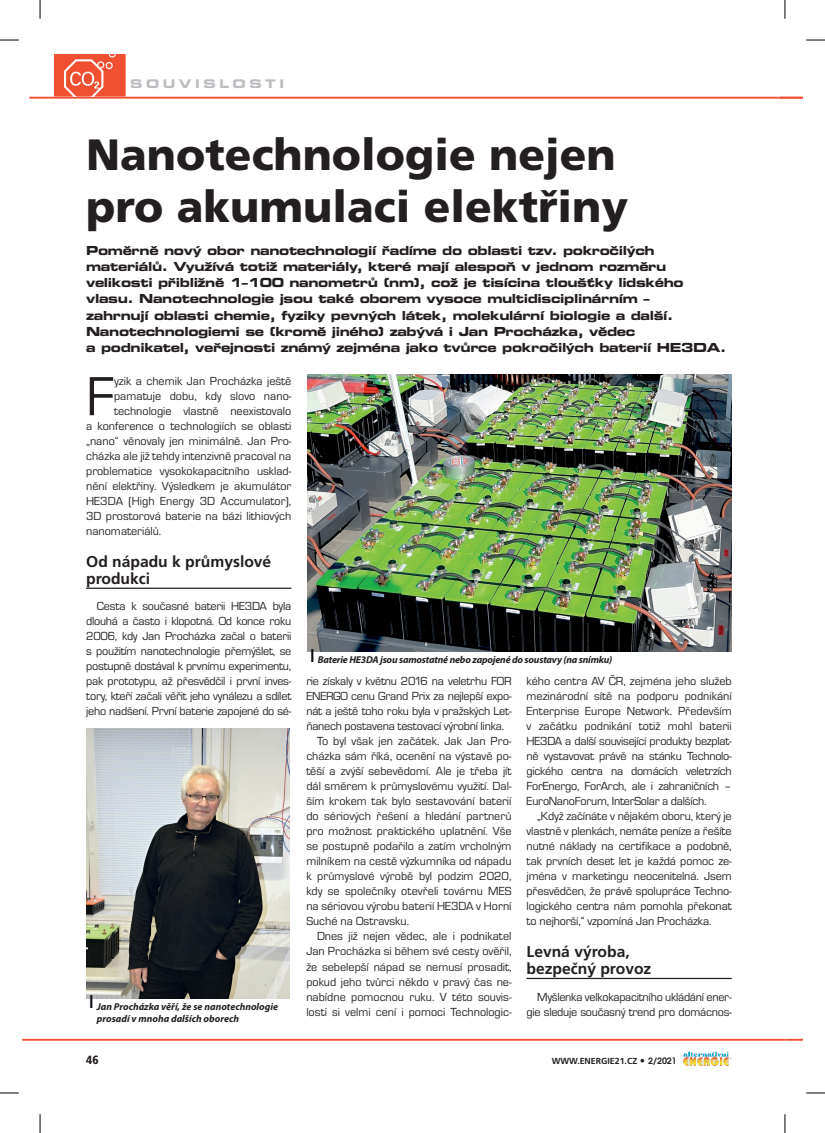
<style>
.page{position:relative;width:825px;height:1133px;background:#fff}
.page>*{position:absolute;margin:0;border:0;box-sizing:border-box;transform-origin:0 0}
.t1{font:57.12px "Eurostile TEE";color:#231f20}
.t2{font:900 43.75px/52.5px "Frutiger CE";color:#231f20}
.t3{font:700 15.62px/16.9px "Frutiger CE";color:#231f20}
.t4{font:12.5px/16.2px "Eurostile CE Bold Extended Two";letter-spacing:-.03em;color:#231f20}
.t5{font:12.12px/15px "Eurostile TEE";color:#231f20;text-align:justify}
.t6{font:12.12px/15px "Eurostile TEE";letter-spacing:-.02em;color:#231f20;text-align:right}
.t7{font:11.88px "Eurostile CE Bold Extended Two";color:#bcbdc0}
.t8{font:900 condensed 11.88px "Frutiger CE";color:#231f20}
.t9{font:italic 700 10px/12.5px "Myriad Pro";letter-spacing:-.005em;color:#231f20}
.t10{font:700 8.75px "Frutiger CE";color:#231f20}
.s1{font-family:"Avant Garde CE";font-weight:600;font-style:normal;font-size:17.5px;color:#0e0c14}
.s2{font-family:"Avant Garde";font-weight:600}
</style>
<div class="page">
<img style="left:683px;top:1051px;width:48px;height:14px">
<svg style="left:784px;top:1038px;width:18px;height:2px"></svg>
<hr style="left:22px;top:1038px;width:762px;height:2px;background:#ef502f">
<hr style="left:29px;top:97px;width:773px;height:2px;background:#ef502f">
<svg style="left:54px;top:54px;width:71px;height:43px;background:#f16649"></svg>
<svg style="left:82px;top:72px;width:12px;height:14px"></svg>
<div style="left:84px;top:73px;width:8px;height:11px;background:#f0502f;border-radius:50%"></div>
<hr style="left:86px;top:587px;width:205px;height:2px;background:#231f20">
<hr style="left:526px;top:977px;width:205px;height:2px;background:#231f20">
<img style="left:86px;top:729px;width:203px;height:269px">
<img style="left:307px;top:374px;width:424px;height:277px">
<svg style="left:0;top:39px;width:19px;height:2px"></svg>
<svg style="left:806px;top:39px;width:18px;height:2px"></svg>
<svg style="left:0;top:1092px;width:19px;height:1px"></svg>
<svg style="left:806px;top:1092px;width:18px;height:1px"></svg>
<svg style="left:39px;top:0;width:2px;height:19px"></svg>
<svg style="left:39px;top:1114px;width:2px;height:18px"></svg>
<svg style="left:784px;top:0;width:1px;height:19px"></svg>
<svg style="left:784px;top:1114px;width:1px;height:18px"></svg>
<p class="t7" style="left:130px;top:77px;width:155px">souvislosti</p>
<h2 class="t2" style="left:86px;top:128px;width:543px">Nanotechnologie nejen pro akumulaci elektřiny</h2>
<p class="t4" style="left:86px;top:242px;width:641px">Poměrně nový obor nanotechnologií řadíme do oblasti tzv. pokročilých materiálů. Využívá totiž materiály, které mají alespoň v jednom rozměru velikosti přibližně 1–100 nanometrů (nm), což je tisícina tloušťky lidského vlasu. Nanotechnologie jsou také oborem vysoce multidisciplinárním –<br>zahrnují oblasti chemie, fyziky pevných látek, molekulární biologie a další.<br>Nanotechnologiemi se (kromě jiného) zabývá i Jan Procházka, vědec<br>a podnikatel, veřejnosti známý zejména jako tvůrce pokročilých baterií HE3DA.</p>
<h1 class="t1" style="left:86px;top:365px;width:29px">F</h1>
<p class="t5" style="left:114px;top:374px;width:179px">yzik a chemik Jan Procházka ještě</p>
<p class="t5" style="left:114px;top:389px;width:179px">pamatuje dobu, kdy slovo nano-</p>
<p class="t5" style="left:114px;top:404px;width:179px">technologie vlastně neexistovalo</p>
<p class="t5" style="left:86px;top:419px;width:206px">a konference o technologiích se oblasti</p>
<p class="t5" style="left:86px;top:434px;width:206px">„nano“ věnovaly jen minimálně. Jan Pro-</p>
<p class="t5" style="left:86px;top:449px;width:206px">cházka ale již tehdy intenzivně pracoval na</p>
<p class="t5" style="left:86px;top:464px;width:206px">problematice vysokokapacitního usklad-</p>
<p class="t5" style="left:86px;top:479px;width:206px">nění elektřiny. Výsledkem je akumulátor</p>
<p class="t5" style="left:86px;top:494px;width:206px">HE3DA (High Energy 3D Accumulator),</p>
<p class="t5" style="left:86px;top:509px;width:206px">3D prostorová baterie na bázi lithiových</p>
<p class="t5" style="left:86px;top:524px;width:77px">nanomateriálů.</p>
<p class="t3" style="left:86px;top:553px;width:186px">Od nápadu k průmyslové produkci</p>
<p class="t5" style="left:86px;top:599px;width:206px;text-indent:11px">Cesta k současné baterii HE3DA byla dlouhá a často i klopotná. Od konce roku 2006, kdy Jan Procházka začal o baterii s použitím nanotechnologie přemýšlet, se postupně dostával k prvnímu experimentu, pak prototypu, až přesvědčil i první inves&shy;tory, kteří začali věřit jeho vynálezu a sdílet jeho nadšení. První baterie zapojené do sé-</p>
<p class="t9" style="left:307px;top:652px;width:306px"><span class="s1">|</span>Baterie HE3DA jsou samostatné nebo zapojené do soustavy (na snímku)</p>
<p class="t5" style="left:526px;top:674px;width:206px">kého centra AV ČR, zejména jeho služeb mezinárodní sítě na podporu podnikání Enterprise Europe Network. Především v začátku podnikání totiž mohl baterii HE3DA a další související produkty bezplat&shy;ně vystavovat právě na stánku Technolo&shy;gického centra na domácích veletrzích ForEnergo, ForArch, ale i zahraničních – EuroNanoForum, InterSolar a dalších.</p>
<p class="t5" style="left:526px;top:809px;width:206px;text-indent:11px">„Když začínáte v nějakém oboru, který je vlastně v plenkách, nemáte peníze a řešíte nutné náklady na certifikace a podobně, tak prvních deset let je každá pomoc ze&shy;jména v marketingu neocenitelná. Jsem přesvědčen, že právě spolupráce Techno&shy;logického centra nám pomohla překonat to nejhorší,“ vzpomíná Jan Procházka.</p>
<p class="t3" style="left:526px;top:943px;width:126px">Levná výroba, bezpečný provoz</p>
<p class="t6" style="left:526px;top:989px;width:206px">Myšlenka velkokapacitního ukládání ener&shy;gie sleduje současný trend pro domácnos-</p>
<p class="t6" style="left:306px;top:674px;width:206px">rie získaly v květnu 2016 na veletrhu FOR</p>
<p class="t6" style="left:306px;top:689px;width:206px">ENERGO cenu Grand Prix za nejlepší expo-</p>
<p class="t6" style="left:306px;top:704px;width:206px">nát a ještě toho roku byla v pražských Let-</p>
<p class="t6" style="left:306px;top:719px;width:199px">ňanech postavena testovací výrobní linka.</p>
<p class="t5" style="left:317px;top:734px;width:196px">To byl však jen začátek. Jak Jan Pro-</p>
<p class="t5" style="left:306px;top:749px;width:206px">cházka sám říká, ocenění na výstavě po-</p>
<p class="t5" style="left:306px;top:764px;width:206px">těší a zvýší sebevědomí. Ale je třeba jít</p>
<p class="t5" style="left:306px;top:779px;width:206px">dál směrem k průmyslovému využití. Dal-</p>
<p class="t5" style="left:306px;top:794px;width:206px">ším krokem tak bylo sestavování baterií</p>
<p class="t5" style="left:306px;top:809px;width:206px">do sériových řešení a hledání partnerů</p>
<p class="t5" style="left:306px;top:824px;width:206px">pro možnost praktického uplatnění. Vše</p>
<p class="t5" style="left:306px;top:839px;width:206px">se postupně podařilo a zatím vrcholným</p>
<p class="t5" style="left:306px;top:854px;width:206px">milníkem na cestě výzkumníka od nápadu</p>
<p class="t5" style="left:306px;top:869px;width:206px">k průmyslové výrobě byl podzim 2020,</p>
<p class="t5" style="left:306px;top:884px;width:206px">kdy se společníky otevřeli továrnu MES</p>
<p class="t5" style="left:306px;top:899px;width:206px">na sériovou výrobu baterií HE3DA v Horní</p>
<p class="t5" style="left:306px;top:914px;width:104px">Suché na Ostravsku.</p>
<p class="t5" style="left:317px;top:929px;width:196px">Dnes již nejen vědec, ale i podnikatel</p>
<p class="t5" style="left:306px;top:944px;width:206px">Jan Procházka si během své cesty ověřil,</p>
<p class="t5" style="left:306px;top:959px;width:206px">že sebelepší nápad se nemusí prosadit,</p>
<p class="t5" style="left:306px;top:974px;width:206px">pokud jeho tvůrci někdo v pravý čas ne-</p>
<p class="t5" style="left:306px;top:989px;width:206px">nabídne pomocnou ruku. V této souvis-</p>
<p class="t5" style="left:306px;top:1004px;width:206px">losti si velmi cení i pomoci Technologic-</p>
<p class="t9" style="left:97px;top:999px;width:183px;text-indent:-11px"><span class="s1">|</span>Jan Procházka věří, že se nanotechnologie prosadí v mnoha dalších oborech</p>
<p class="t8" style="left:86px;top:1052px;width:14px">46</p>
<p class="t10" style="left:551px;top:1055px;width:126px">www.energie21.cz ● <span class="s2">2/2021</span></p>
</div>
